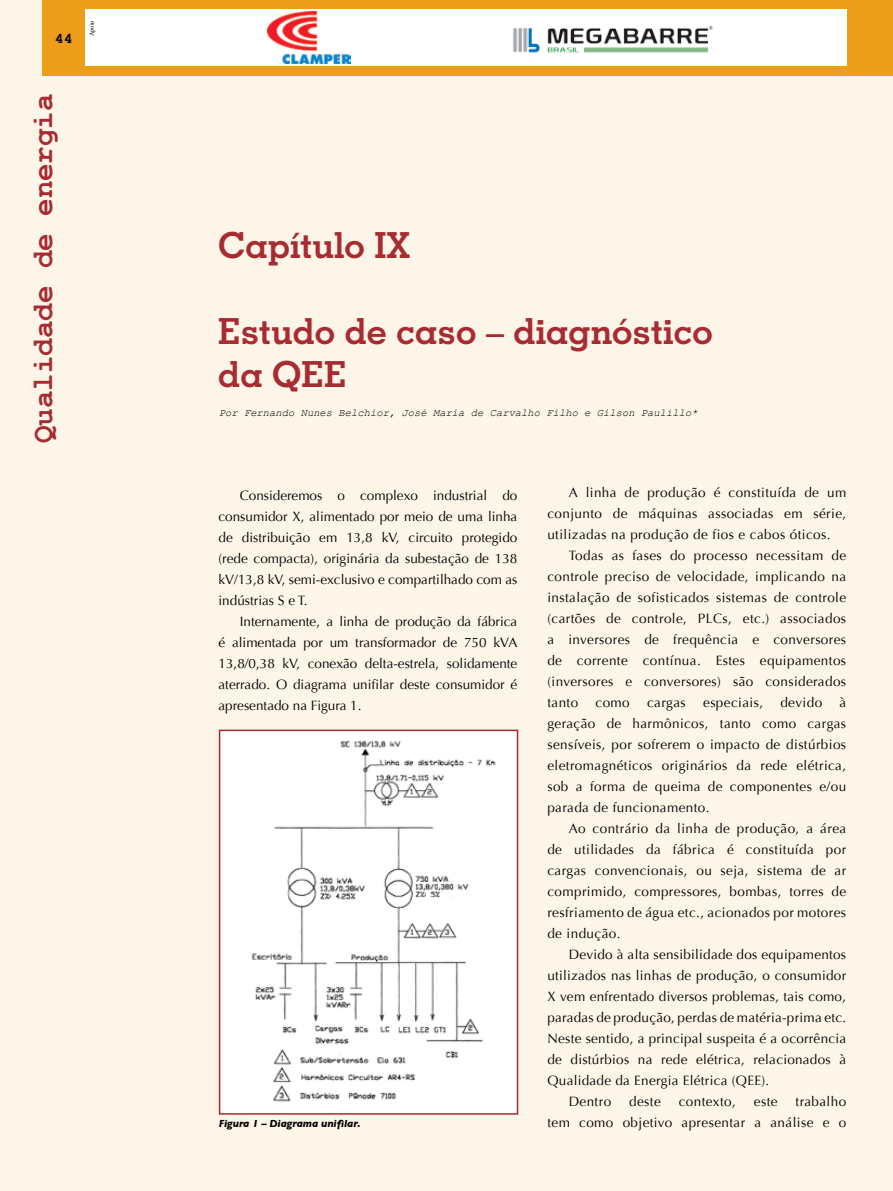
<style>
.page{position:relative;width:893px;height:1191px;background:#fdf5e8}
.page>*{position:absolute;margin:0;border:0;box-sizing:border-box;transform-origin:0 0}
.t1{font:700 36px/43.2px "Geometric Slab 703 BT";color:#a72c31}
.t2{font:700 30px "Courier New";color:#a72c31}
.t3{font:700 15px "Courier New";color:#000}
.t4{font:13.5px/21px "Optima";letter-spacing:.02em;color:#000;text-align:justify}
.t5{font:italic 10.5px "Courier New";color:#000}
.t6{font:italic 700 10.5px "Gill Sans";letter-spacing:-.01em;color:#000}
.t7{font:6.3px "Minion Pro";letter-spacing:-.005em;color:#000}
</style>
<div class="page">
<div style="left:43px;top:0;width:850px;height:76px;background:#ed9e19"></div>
<div style="left:85px;top:9px;width:761px;height:57px;background:#fff"></div>
<img style="left:513px;top:25px;width:200px;height:28px">
<img style="left:268px;top:11px;width:82px;height:52px">
<div style="left:219px;top:729px;width:299px;height:385px;background:#fff;border:2px solid #a72c31"></div>
<img style="left:251px;top:740px;width:245px;height:362px">
<p class="t3" style="left:55px;top:29px;width:19px">44</p>
<p class="t7" style="left:88px;top:36px;width:17px;rotate:-90deg">Apoio</p>
<h2 class="t2" style="left:24px;top:443px;width:351px;rotate:-90deg">Qualidade de energia</h2>
<h1 class="t1" style="left:218px;top:223px;width:194px">Capítulo IX</h1>
<h1 class="t1" style="left:218px;top:309px;width:496px">Estudo de caso – diagnóstico da QEE</h1>
<p class="t5" style="left:219px;top:406px;width:480px">Por Fernando Nunes Belchior, José Maria de Carvalho Filho e Gilson Paulillo*</p>
<p class="t4" style="left:219px;top:485px;width:300px;text-indent:21px">Consideremos o complexo industrial do consumidor X, alimentado por meio de uma linha de distribuição em 13,8 kV, circuito protegido (rede compacta), originária da subestação de 138 kV/13,8 kV, semi-exclusivo e compartilhado com as indústrias S e T.</p>
<p class="t4" style="left:219px;top:611px;width:300px;text-indent:21px">Internamente, a linha de produção da fábrica é alimentada por um transformador de 750 kVA 13,8/0,38 kV, conexão delta-estrela, solidamente aterrado. O diagrama unifilar deste consumidor é apresentado na Figura 1.</p>
<p class="t4" style="left:547px;top:481px;width:300px;text-indent:21px">A linha de produção é constituída de um conjunto de máquinas associadas em série, utilizadas na produção de fios e cabos óticos.</p>
<p class="t4" style="left:547px;top:544px;width:300px;text-indent:21px">Todas as fases do processo necessitam de controle preciso de velocidade, implicando na instalação de sofisticados sistemas de controle (cartões de controle, PLCs, etc.) associados a inversores de frequência e conversores de corrente contínua. Estes equipamentos (inversores e conversores) são considerados tanto</p>
<p class="t4" style="left:596px;top:692px;width:36px">como</p>
<p class="t4" style="left:647px;top:692px;width:40px">cargas</p>
<p class="t4" style="left:703px;top:692px;width:61px">especiais,</p>
<p class="t4" style="left:780px;top:692px;width:43px">devido</p>
<p class="t4" style="left:547px;top:692px;width:300px;text-indent:292px">à geração de harmônicos, tanto como cargas sensíveis, por sofrerem o impacto de distúrbios eletromagnéticos originários da rede elétrica, sob a forma de queima de componentes e/ou parada de funcionamento.</p>
<p class="t4" style="left:547px;top:818px;width:300px;text-indent:21px">Ao contrário da linha de produção, a área de utilidades da fábrica é constituída por cargas convencionais, ou seja, sistema de ar comprimido, compressores, bombas, torres de resfriamento de água etc., acionados por motores de indução.</p>
<p class="t4" style="left:569px;top:944px;width:279px">Devido à alta sensibilidade dos equipamentos</p>
<p class="t4" style="left:547px;top:965px;width:300px">utilizados nas linhas de produção, o consumidor</p>
<p class="t4" style="left:547px;top:986px;width:300px">X vem enfrentado diversos problemas, tais como,</p>
<p class="t4" style="left:547px;top:1007px;width:300px">paradas de produção, perdas de matéria-prima etc.</p>
<p class="t4" style="left:547px;top:1028px;width:300px">Neste sentido, a principal suspeita é a ocorrência</p>
<p class="t4" style="left:547px;top:1049px;width:300px">de distúrbios na rede elétrica, relacionados à</p>
<p class="t4" style="left:547px;top:1070px;width:223px">Qualidade da Energia Elétrica (QEE).</p>
<p class="t4" style="left:569px;top:1091px;width:44px">Dentro</p>
<p class="t4" style="left:629px;top:1091px;width:33px">deste</p>
<p class="t4" style="left:679px;top:1091px;width:59px">contexto,</p>
<p class="t4" style="left:754px;top:1091px;width:25px">este</p>
<p class="t4" style="left:795px;top:1091px;width:52px">trabalho</p>
<p class="t6" style="left:219px;top:1117px;width:143px">Figura 1 – Diagrama unifilar.</p>
<p class="t4" style="left:547px;top:1112px;width:300px">tem como objetivo apresentar a análise e o</p>
</div>
